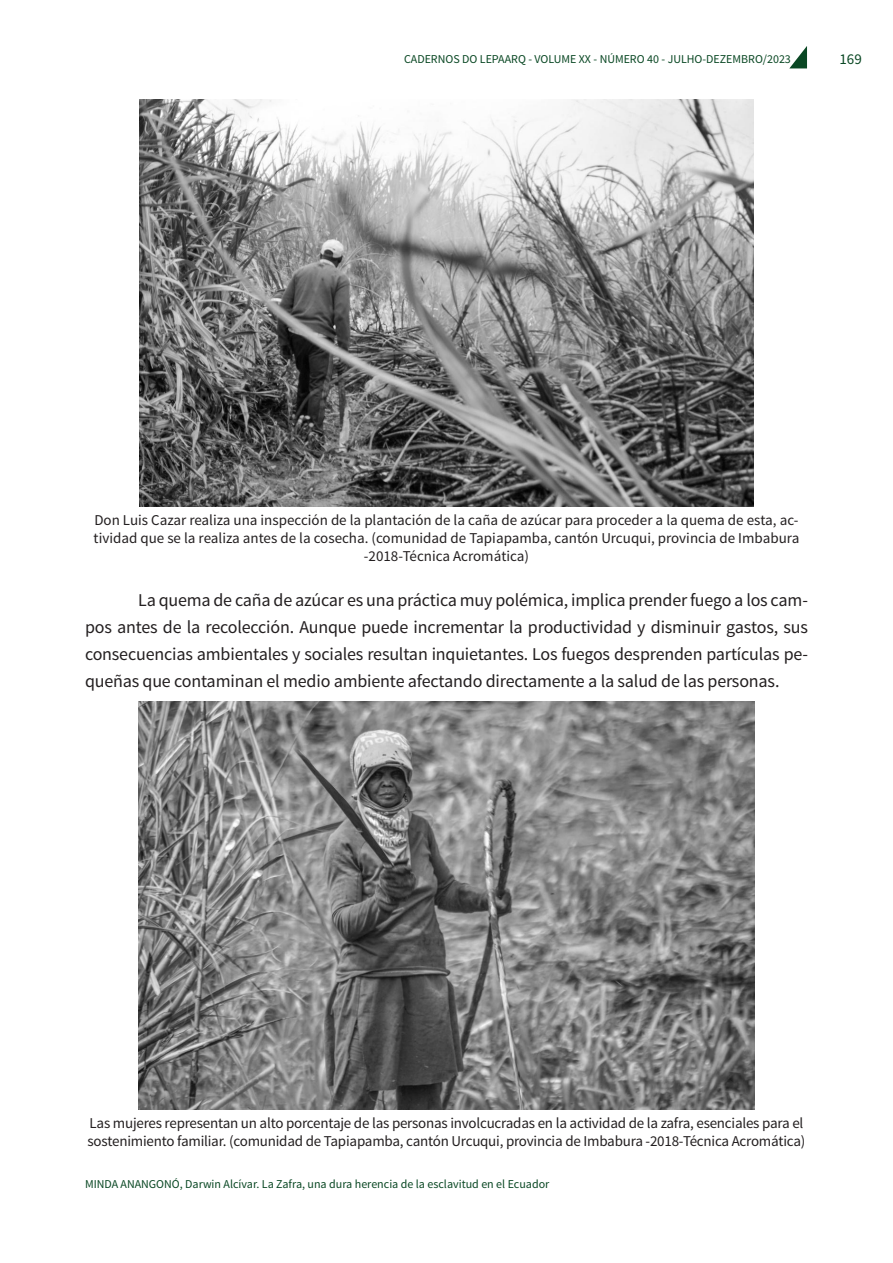
<style>
.page{position:relative;width:893px;height:1263px;background:#fff}
.page>*{position:absolute;margin:0;border:0;box-sizing:border-box;transform-origin:0 0}
.t1{font:18px/27px "Source Sans Pro";letter-spacing:-.01em;color:#231f20;text-align:justify}
.t2{font:15px/18px "Source Sans Pro";letter-spacing:-.015em;color:#231f20;text-align:center}
.t3{font:15px "Source Sans Pro";color:#0a4824}
.t4{font:12px "Source Sans Pro";color:#0a4824}
</style>
<div class="page">
<svg style="left:789px;top:46px;width:18px;height:22px"></svg>
<img style="left:139px;top:100px;width:615px;height:407px">
<img style="left:139px;top:702px;width:615px;height:408px">
<p class="t4" style="left:404px;top:52px;width:388px">CADERNOS DO LEPAARQ - VOLUME XX - NÚMERO 40 - JULHO-DEZEMBRO/2023</p>
<p class="t3" style="left:839px;top:50px;width:24px">169</p>
<p class="t2" style="left:94px;top:511px;width:707px">Don Luis Cazar realiza una inspección de la plantación de la caña de azúcar para proceder a la quema de esta, ac&shy;tividad que se la realiza antes de la cosecha. (comunidad de Tapiapamba, cantón Urcuqui, provincia de Imbabura -2018-Técnica Acromática)</p>
<p class="t1" style="left:85px;top:587px;width:724px;text-indent:53px">La quema de caña de azúcar es una práctica muy polémica, implica prender fuego a los cam&shy;pos antes de la recolección. Aunque puede incrementar la productividad y disminuir gastos, sus consecuencias ambientales y sociales resultan inquietantes. Los fuegos desprenden partículas pe&shy;queñas que contaminan el medio ambiente afectando directamente a la salud de las personas.</p>
<p class="t2" style="left:88px;top:1114px;width:719px;text-align:left">Las mujeres representan un alto porcentaje de las personas involcucradas en la actividad de la zafra, esenciales para el sostenimiento familiar. (comunidad de Tapiapamba, cantón Urcuqui, provincia de Imbabura -2018-Técnica Acromática)</p>
<p class="t4" style="left:85px;top:1176px;width:466px">MINDA ANANGONÓ, Darwin Alcívar. La Zafra, una dura herencia de la esclavitud en el Ecuador</p>
</div>
